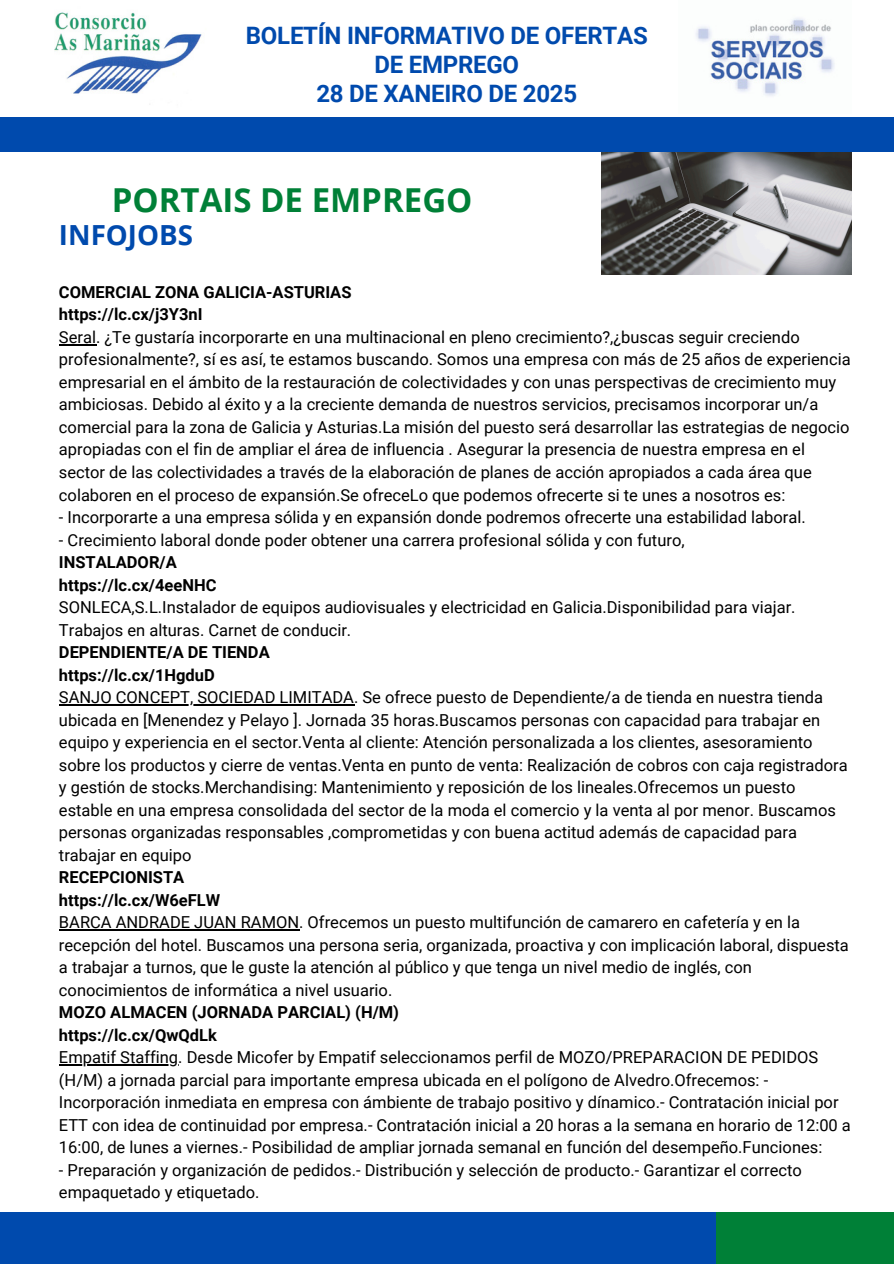
<style>
.page{position:relative;width:894px;height:1264px;background:#fff}
.page>*{position:absolute;margin:0;border:0;box-sizing:border-box;transform-origin:0 0}
.t1{font:700 33px "Open Sans";color:#008037}
.t2{font:700 27.75px "Open Sans";color:#004aad}
.t3{font:700 24px/29.2px "Roboto";letter-spacing:-.01em;color:#004aad;text-align:center}
.t4{font:16.5px/22.5px "Roboto";color:#000}
.t5{font:700 16.5px "Roboto";color:#000}
</style>
<div class="page">
<div style="left:0;top:1212px;width:719px;height:51px;background:#004aad"></div>
<div style="left:715px;top:1212px;width:178px;height:51px;background:#008037"></div>
<div style="left:0;top:118px;width:893px;height:34px;background:#004aad"></div>
<img style="left:695px;top:18px;width:140px;height:78px">
<img style="left:54px;top:12px;width:148px;height:82px">
<img style="left:601px;top:152px;width:250px;height:123px">
<hr style="left:59px;top:344px;width:37px;height:1px;background:#000">
<hr style="left:59px;top:704px;width:295px;height:1px;background:#000">
<hr style="left:59px;top:929px;width:240px;height:1px;background:#000">
<hr style="left:59px;top:1064px;width:119px;height:1px;background:#000">
<p class="t3" style="left:246px;top:21px;width:403px">BOLETÍN INFORMATIVO DE OFERTAS<br>DE EMPREGO<br>28 DE XANEIRO DE 2025</p>
<p class="t1" style="left:112px;top:176px;width:362px">PORTAIS DE EMPREGO</p>
<h3 class="t2" style="left:59px;top:215px;width:135px">INFOJOBS</h3>
<p class="t5" style="left:59px;top:282px;width:294px">COMERCIAL ZONA GALICIA-ASTURIAS</p>
<p class="t5" style="left:59px;top:305px;width:145px">https://lc.cx/j3Y3nI</p>
<h1 class="t4" style="left:59px;top:326px;width:793px">Seral. ¿Te gustaría incorporarte en una multinacional en pleno crecimiento?,¿buscas seguir creciendo profesionalmente?, sí es así, te estamos buscando. Somos una empresa con más de 25 años de experiencia empresarial en el ámbito de la restauración de colectividades y con unas perspectivas de crecimiento muy ambiciosas. Debido al éxito y a la creciente demanda de nuestros servicios, precisamos incorporar un/a comercial para la zona de Galicia y Asturias.La misión del puesto será desarrollar las estrategias de negocio apropiadas con el fin de ampliar el área de influencia . Asegurar la presencia de nuestra empresa en el sector de las colectividades a través de la elaboración de planes de acción apropiados a cada área que colaboren en el proceso de expansión.Se ofreceLo que podemos ofrecerte si te unes a nosotros es:</h1>
<h2 class="t4" style="left:59px;top:506px;width:748px">- Incorporarte a una empresa sólida y en expansión donde podremos ofrecerte una estabilidad laboral.</h2>
<p class="t4" style="left:59px;top:528px;width:627px">- Crecimiento laboral donde poder obtener una carrera profesional sólida y con futuro,</p>
<p class="t5" style="left:59px;top:552px;width:119px">INSTALADOR/A</p>
<p class="t5" style="left:59px;top:575px;width:159px">https://lc.cx/4eeNHC</p>
<p class="t4" style="left:59px;top:596px;width:738px">SONLECA,S.L.Instalador de equipos audiovisuales y electricidad en Galicia.Disponibilidad para viajar.<br>Trabajos en alturas. Carnet de conducir.</p>
<p class="t5" style="left:59px;top:642px;width:212px">DEPENDIENTE/A DE TIENDA</p>
<p class="t5" style="left:59px;top:665px;width:157px">https://lc.cx/1HgduD</p>
<p class="t4" style="left:59px;top:686px;width:790px">SANJO CONCEPT, SOCIEDAD LIMITADA. Se ofrece puesto de Dependiente/a de tienda en nuestra tienda ubicada en [Menendez y Pelayo ]. Jornada 35 horas.Buscamos personas con capacidad para trabajar en equipo y experiencia en el sector.Venta al cliente: Atención personalizada a los clientes, asesoramiento sobre los productos y cierre de ventas.Venta en punto de venta: Realización de cobros con caja registradora y gestión de stocks.Merchandising: Mantenimiento y reposición de los lineales.Ofrecemos un puesto estable en una empresa consolidada del sector de la moda el comercio y la venta al por menor. Buscamos personas organizadas responsables ,comprometidas y con buena actitud además de capacidad para trabajar en equipo</p>
<p class="t5" style="left:59px;top:867px;width:127px">RECEPCIONISTA</p>
<p class="t5" style="left:59px;top:890px;width:163px">https://lc.cx/W6eFLW</p>
<p class="t4" style="left:59px;top:911px;width:791px">BARCA ANDRADE JUAN RAMON. Ofrecemos un puesto multifunción de camarero en cafetería y en la recepción del hotel. Buscamos una persona seria, organizada, proactiva y con implicación laboral, dispuesta a trabajar a turnos, que le guste la atención al público y que tenga un nivel medio de inglés, con conocimientos de informática a nivel usuario.</p>
<p class="t5" style="left:59px;top:1002px;width:341px">MOZO ALMACEN (JORNADA PARCIAL) (H/M)</p>
<p class="t5" style="left:59px;top:1025px;width:159px">https://lc.cx/QwQdLk</p>
<p class="t4" style="left:59px;top:1046px;width:793px">Empatif Staffing. Desde Micofer by Empatif seleccionamos perfil de MOZO/PREPARACION DE PEDIDOS (H/M) a jornada parcial para importante empresa ubicada en el polígono de Alvedro.Ofrecemos: - Incorporación inmediata en empresa con ámbiente de trabajo positivo y dínamico.- Contratación inicial por ETT con idea de continuidad por empresa.- Contratación inicial a 20 horas a la semana en horario de 12:00 a 16:00, de lunes a viernes.- Posibilidad de ampliar jornada semanal en función del desempeño.Funciones:</p>
<p class="t4" style="left:59px;top:1158px;width:744px">- Preparación y organización de pedidos.- Distribución y selección de producto.- Garantizar el correcto empaquetado y etiquetado.</p>
</div>
